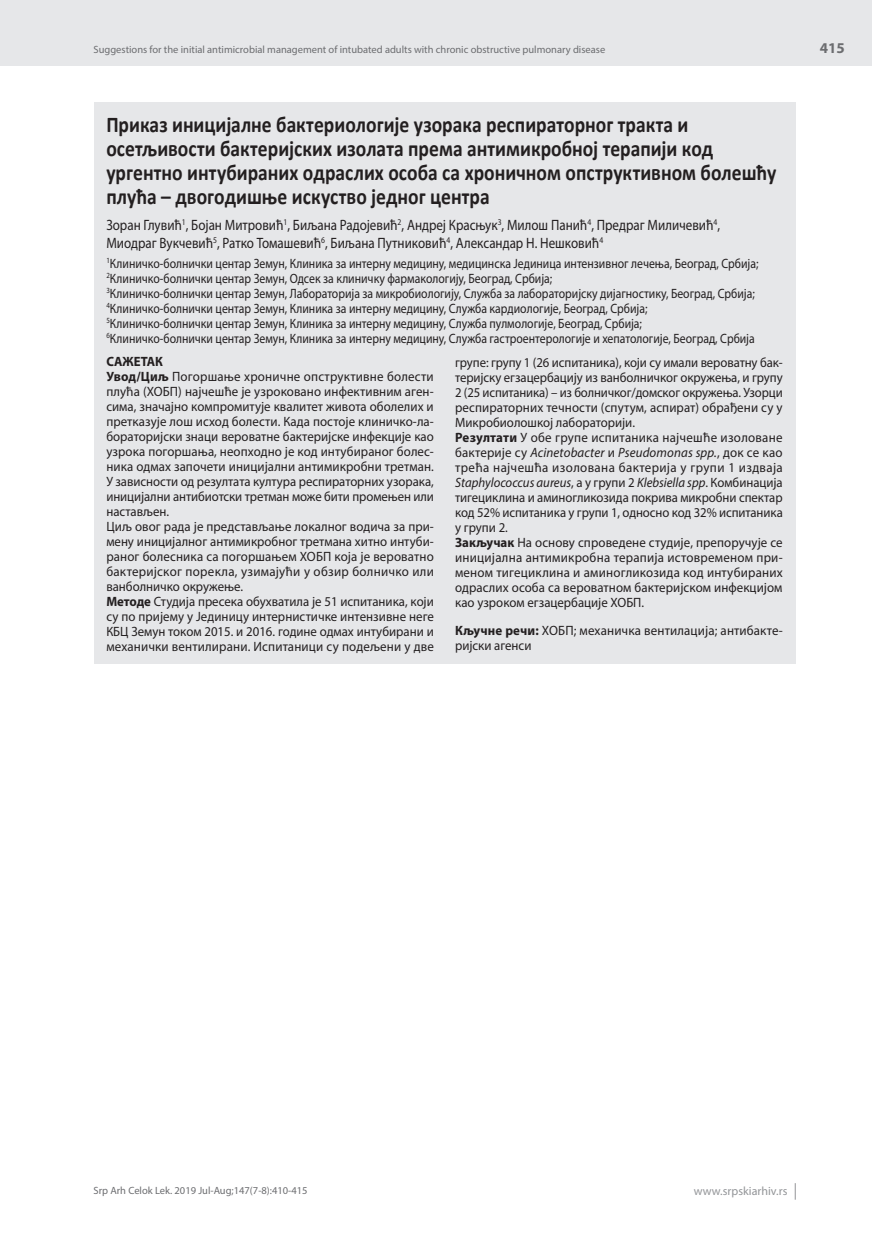
<style>
.page{position:relative;width:872px;height:1234px;background:#fff}
.page>*{position:absolute;margin:0;border:0;box-sizing:border-box;transform-origin:0 0}
.t1{font:700 22.5px/24px "Calibri";color:#231f20;scale:.87 1}
.t2{font:15px/18px "Myriad Pro";color:#231f20;scale:.87 1}
.t3{font:700 15px "Myriad Pro";color:#6c6d70}
.t4{font:13.5px/15px "Myriad Pro";color:#231f20;scale:.96 1}
.t5{font:13.5px/15px "Myriad Pro";color:#231f20;scale:.94 1}
.t6{font:13.5px/15px "Myriad Pro";color:#231f20;scale:.87 1}
.t7{font:12px "Myriad Pro";color:#939598}
.t8{font:10.5px "Myriad Pro";color:#6c6d70}
.s1{font-weight:700}
.s2{font-style:italic}
</style>
<div class="page">
<div style="left:0;top:0;width:872px;height:66px;background:#e6e7e9"></div>
<svg style="left:795px;top:1183px;width:1px;height:16px"></svg>
<div style="left:94px;top:102px;width:701px;height:561px;background:#e6e7e9"></div>
<p class="t8" style="left:94px;top:43px;width:513px">Suggestions for the initial antimicrobial management of intubated adults with chronic obstructive pulmonary disease</p>
<p class="t1" style="left:106px;top:112px;width:771px">Приказ иницијалне бактериологије узорака респираторног тракта и осетљивости бактеријских изолата према антимикробној терапији код ургентно интубираних одраслих особа са хроничном опструктивном болешћу плућа – двогодишње искуство једног центра</p>
<p class="t2" style="left:106px;top:216px;width:707px">Зоран Глувић<sup>1</sup>, Бојан Митровић<sup>1</sup>, Биљана Радојевић<sup>2</sup>, Андреј Красњук<sup>3</sup>, Милош Панић<sup>4</sup>, Предраг Миличевић<sup>4</sup>,<br>Миодраг Вукчевић<sup>5</sup>, Ратко Томашевић<sup>6</sup>, Биљана Путниковић<sup>4</sup>, Александар Н. Нешковић<sup>4</sup></p>
<p class="t6" style="left:106px;top:255px;width:751px"><sup>1</sup>Клиничко-болнички центар Земун, Клиника за интерну медицину, медицинска Јединица интензивног лечења, Београд, Србија; <sup>2</sup>Клиничко-болнички центар Земун, Одсек за клиничку фармакологију, Београд, Србија;<br><sup>3</sup>Клиничко-болнички центар Земун, Лабораторија за микробиологију, Служба за лабораторијску дијагностику, Београд, Србија; <sup>4</sup>Клиничко-болнички центар Земун, Клиника за интерну медицину, Служба кардиологије, Београд, Србија;<br><sup>5</sup>Клиничко-болнички центар Земун, Клиника за интерну медицину, Служба пулмологије, Београд, Србија;<br><sup>6</sup>Клиничко-болнички центар Земун, Клиника за интерну медицину, Служба гастроентерологије и хепатологије, Београд, Србија</p>
<p class="t4" style="left:106px;top:353px;width:343px"><span class="s1">САЖЕТАК<br>Увод/Циљ</span> Погоршање хроничне опструктивне болести плућа (ХОБП) најчешће је узроковано инфективним аген&shy;сима, значајно компромитује квалитет живота оболелих и претказује лош исход болести. Када постоје клиничко-ла&shy;бораторијски знаци вероватне бактеријске инфекције као узрока погоршања, неопходно је код интубираног болес&shy;ника одмах започети иницијални антимикробни третман.<br>У зависности од резултата култура респираторних узорака, иницијални антибиотски третман може бити промењен или настављен.<br>Циљ овог рада је представљање локалног водича за при&shy;мену иницијалног антимикробног третмана хитно интуби&shy;раног болесника са погоршањем ХОБП која је вероватно бактеријског порекла, узимајући у обзир болничко или ванболничко окружење.<br><span class="s1">Методе</span> Студија пресека обухватила је 51 испитаника, који су по пријему у Јединицу интернистичке интензивне неге КБЦ Земун током 2015. и 2016. године одмах интубирани и механички вентилирани. Испитаници су подељени у две</p>
<p class="t5" style="left:455px;top:354px;width:350px">групе: групу 1 (26 испитаника), који су имали вероватну бак&shy;теријску егзацербацију из ванболничког окружења, и групу 2 (25 испитаника) – из болничког/домског окружења. Узорци респираторних течности (спутум, аспират) обрађени су у Микробиолошкој лабораторији.<br><span class="s1">Резултати</span> У обе групе испитаника најчешће изоловане бактерије су <span class="s2">Acinetobacter</span> и <span class="s2">Pseudomonas spp.</span>, док се као трећа најчешћа изолована бактерија у групи 1 издваја <span class="s2">Staphylococcus aureus</span>, а у групи 2 <span class="s2">Klebsiella spp</span>. Комбинација тигециклина и аминогликозида покрива микробни спектар код 52% испитаника у групи 1, односно код 32% испитаника у групи 2.<br><span class="s1">Закључак</span> На основу спроведене студије, препоручује се иницијална антимикробна терапија истовременом при&shy;меном тигециклина и аминогликозида код интубираних одраслих особа са вероватном бактеријском инфекцијом као узроком егзацербације ХОБП.</p>
<p class="t4" style="left:455px;top:622px;width:343px"><span class="s1">Кључне речи:</span> ХОБП; механичка вентилација; антибакте&shy;ријски агенси</p>
<p class="t3" style="left:820px;top:38px;width:26px">415</p>
<p class="t8" style="left:94px;top:1184px;width:216px">Srp Arh Celok Lek. 2019 Jul-Aug;147(7-8):410-415</p>
<p class="t7" style="left:694px;top:1183px;width:95px">www.srpskiarhiv.rs</p>
</div>
